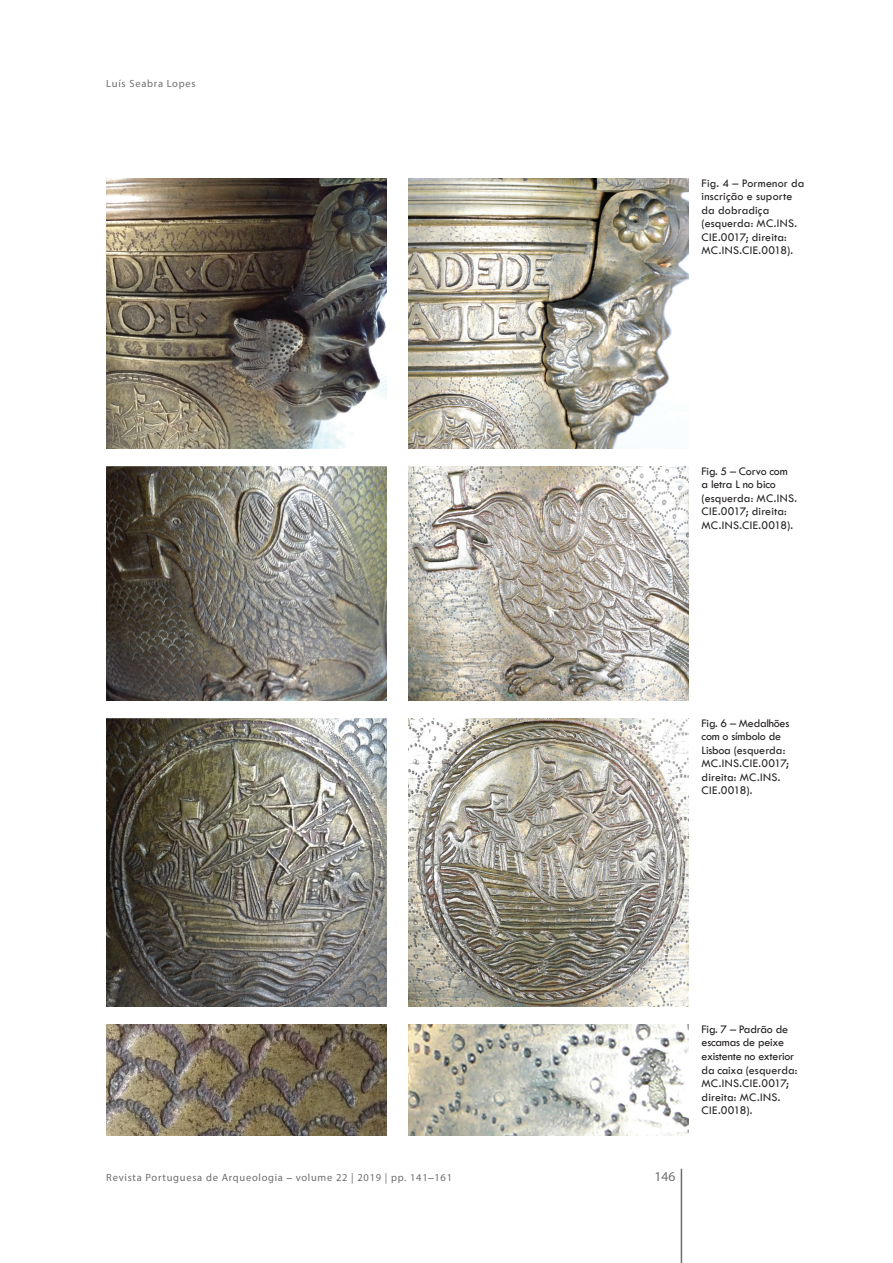
<style>
.page{position:relative;width:893px;height:1263px;background:#fff}
.page>*{position:absolute;margin:0;border:0;box-sizing:border-box;transform-origin:0 0}
.t1{font:13.5px "Myriad Pro";color:#6c6d70}
.t2{font:12px/13.5px "Tw Cen";letter-spacing:.005em;color:#231f20}
.t3{font:12px/13.5px "Tw Cen";letter-spacing:-.02em;color:#231f20}
.t4{font:10.5px "Myriad Pro";letter-spacing:.07em;color:#6c6d70}
.s1{font-family:"Tw Cen"}
</style>
<div class="page">
<hr style="left:681px;top:1169px;width:1px;height:94px;background:#6c6d70">
<img style="left:408px;top:179px;width:281px;height:270px">
<img style="left:408px;top:467px;width:281px;height:234px">
<img style="left:408px;top:719px;width:281px;height:288px">
<img style="left:106px;top:719px;width:281px;height:288px">
<img style="left:408px;top:1025px;width:281px;height:110px">
<img style="left:106px;top:1025px;width:281px;height:110px">
<img style="left:106px;top:179px;width:281px;height:270px">
<img style="left:106px;top:467px;width:281px;height:234px">
<p class="t4" style="left:106px;top:77px;width:91px">Luís Seabra Lopes</p>
<p class="t4" style="left:106px;top:1171px;width:347px">Revista Portuguesa de Arqueologia <span class="s1">–</span> volume 22 | 2019 | pp. 141<span class="s1">–</span>161</p>
<p class="t2" style="left:702px;top:176px;width:104px">Fig. 4 – Pormenor da inscrição e suporte da dobradiça (esquerda: MC.INS.<br>CIE.0017; direita:<br>MC.INS.CIE.0018).</p>
<p class="t2" style="left:702px;top:464px;width:97px">Fig. 5 – Corvo com a letra L no bico (esquerda: MC.INS.<br>CIE.0017; direita:<br>MC.INS.CIE.0018).</p>
<p class="t3" style="left:702px;top:716px;width:89px">Fig. 6 – Medalhões com o símbolo de<br>Lisboa (esquerda:<br>MC.INS.CIE.0017;</p>
<p class="t2" style="left:702px;top:770px;width:80px">direita: MC.INS.<br>CIE.0018).</p>
<p class="t1" style="left:655px;top:1168px;width:22px">146</p>
<p class="t3" style="left:702px;top:1022px;width:97px">Fig. 7 – Padrão de escamas de peixe existente no exterior da caixa (esquerda:<br>MC.INS.CIE.0017;</p>
<p class="t2" style="left:702px;top:1090px;width:80px">direita: MC.INS.<br>CIE.0018).</p>
</div>
